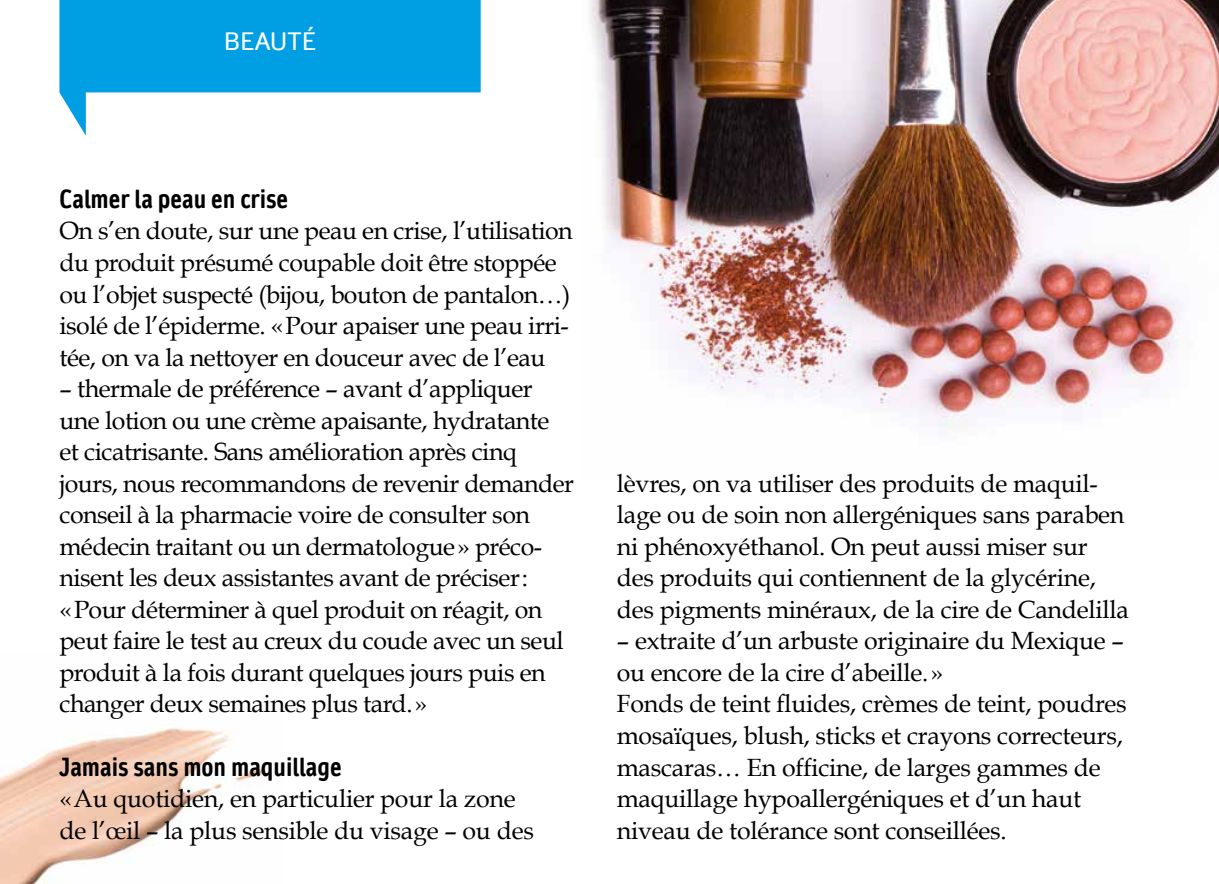
<style>
.page{position:relative;width:1219px;height:884px;background:#fff}
.page>*{position:absolute;margin:0;border:0;box-sizing:border-box;transform-origin:0 0}
.t1{font:24.9px/31.5px "Book Antiqua";letter-spacing:-.02em;color:#000}
.t2{font:700 condensed 24.9px "Daytona Pro";color:#000}
.t3{font:24px "Daytona Pro";color:#fff}
</style>
<div class="page">
<img style="left:0;top:728px;width:266px;height:155px">
<img style="left:589px;top:0;width:629px;height:428px">
<svg style="left:59px;top:0;width:421px;height:136px;fill:#009ee3"></svg>
<p class="t3" style="left:224px;top:25px;width:94px">BEAUTÉ</p>
<p class="t2" style="left:59px;top:182px;width:230px">Calmer la peau en crise</p>
<p class="t1" style="left:59px;top:215px;width:514px">On s’en doute, sur une peau en crise, l’utilisation du produit présumé coupable doit être stoppée ou l’objet suspecté (bijou, bouton de pantalon…) isolé de l’épiderme. «Pour apaiser une peau irri&shy;tée, on va la nettoyer en douceur avec de l’eau</p>
<p class="t1" style="left:59px;top:373px;width:516px">– thermale de préférence – avant d’appliquer une lotion ou une crème apaisante, hydratante et cicatrisante. Sans amélioration après cinq jours, nous recommandons de revenir demander conseil à la pharmacie voire de consulter son médecin traitant ou un dermatologue» préco&shy;nisent les deux assistantes avant de préciser: «Pour déterminer à quel produit on réagit, on peut faire le test au creux du coude avec un seul produit à la fois durant quelques jours puis en changer deux semaines plus tard.»</p>
<p class="t2" style="left:59px;top:749px;width:284px">Jamais sans mon maquillage</p>
<p class="t1" style="left:59px;top:782px;width:476px">«Au quotidien, en particulier pour la zone de l’œil – la plus sensible du visage – ou des</p>
<p class="t1" style="left:616px;top:467px;width:513px">lèvres, on va utiliser des produits de maquil&shy;lage ou de soin non allergéniques sans paraben ni phénoxyéthanol. On peut aussi miser sur des produits qui contiennent de la glycérine, des pigments minéraux, de la cire de Candelilla</p>
<p class="t1" style="left:616px;top:625px;width:511px">– extraite d’un arbuste originaire du Mexique – ou encore de la cire d’abeille.»<br>Fonds de teint fluides, crèmes de teint, poudres mosaïques, blush, sticks et crayons correcteurs, mascaras… En officine, de larges gammes de maquillage hypoallergéniques et d’un haut niveau de tolérance sont conseillées.</p>
</div>
